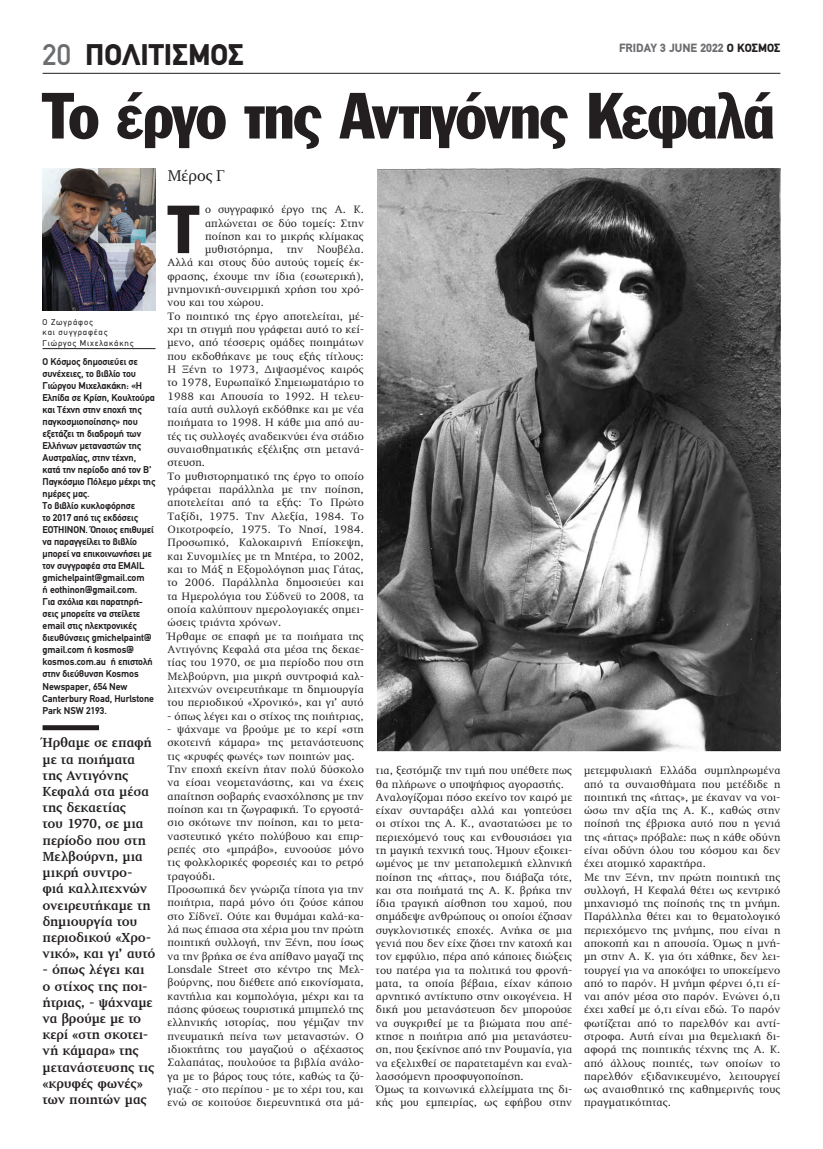
<style>
.page{position:relative;width:823px;height:1149px;background:#fff}
.page>*{position:absolute;margin:0;border:0;box-sizing:border-box;transform-origin:0 0}
.t1{font:66.6px "Franklin Gothic Greek Cond";color:#231f20}
.t2{font:64px "Franklin Gothic Greek Cond";letter-spacing:-.025em;color:#231f20;scale:1.05 1}
.t3{font:900 30px "PF Din Text";color:#231f20}
.t4{font:16px "PF Diplomat";color:#231f20}
.t5{font:700 13.5px/16.2px "PF Diplomat";letter-spacing:-.015em;color:#231f20}
.t6{font:900 12px "PF Din Text";color:#6c6d70}
.t7{font:11px/13.3px "PF Diplomat";letter-spacing:.01em;color:#231f20}
.t8{font:700 10px/12px "PF Din Text";letter-spacing:-.01em;color:#231f20}
.t9{font:8.5px/10.2px "PF Din Text";letter-spacing:.1em;color:#231f20}
.s1{font-weight:500;color:#6c6d70}
.s2{color:#231f20}
</style>
<div class="page">
<hr style="left:43px;top:73px;width:737px;height:1px;background:#231f20">
<div style="left:43px;top:725px;width:56px;height:5px;background:#231f20"></div>
<hr style="left:43px;top:348px;width:112px;height:1px;background:#231f20">
<img style="left:43px;top:169px;width:112px;height:141px">
<img style="left:377px;top:169px;width:403px;height:581px">
<h3 class="t3" style="left:43px;top:37px;width:203px"><span class="s1">20</span> ΠΟΛΙΤΙΣΜΟΣ</h3>
<p class="t6" style="left:618px;top:40px;width:163px">FRIDAY 3 JUNE 2022 <span class="s2">Ο ΚΟΣΜΟΣ</span></p>
<h2 class="t2" style="left:43px;top:79px;width:698px">Το έργο της Αντιγόνης Κεφαλά</h2>
<h3 class="t4" style="left:167px;top:167px;width:58px">Μέρος Γ</h3>
<h1 class="t1" style="left:168px;top:191px;width:32px">Τ</h1>
<p class="t7" style="left:205px;top:203px;width:160px;text-align:justify">ο συγγραφικό έργο της Α. Κ. απλώνεται σε δύο τομείς: Στην ποίηση και το μικρής κλίμακας μυθιστόρημα,</p>
<p class="t7" style="left:167px;top:243px;width:198px;text-indent:149px">Νουβέλα.<br>Αλλά και στους δύο αυτούς τομείς έκ&shy;φρασης, έχουμε την ίδια (εσωτερική), μνημονική-συνειρμική χρήση του χρό&shy;νου και του χώρου.<br>Το ποιητικό της έργο αποτελείται, μέ&shy;χρι τη στιγμή που γράφεται αυτό το κεί&shy;μενο, από τέσσερις ομάδες ποιημάτων που εκδοθήκανε με τους εξής τίτλους:<br>Η Ξένη το 1973, Διψασμένος καιρός το 1978, Ευρωπαϊκό Σημειωματάριο το 1988 και Απουσία το 1992. Η τελευ&shy;ταία αυτή συλλογή εκδόθηκε και με νέα ποιήματα το 1998. Η κάθε μια από αυ&shy;τές τις συλλογές αναδεικνύει ένα στάδιο συναισθηματικής εξέλιξης στη μετανά&shy;στευση.<br>Το μυθιστορηματικό της έργο το οποίο γράφεται παράλληλα με την ποίηση, αποτελείται από τα εξής: Το Πρώτο Ταξίδι, 1975. Την Αλεξία, 1984. Το Οικοτροφείο, 1975. Το Νησί, 1984.<br>Προσωπικό, Καλοκαιρινή Επίσκεψη, και Συνομιλίες με τη Μητέρα, το 2002, και το Μάξ η Εξομολόγηση μιας Γάτας, το 2006. Παράλληλα δημοσιεύει και τα Ημερολόγια του Σύδνεϋ το 2008, τα οποία καλύπτουν ημερολογιακές σημει&shy;ώσεις τριάντα χρόνων.<br>Ήρθαμε σε επαφή με τα ποιήματα της Αντιγόνης Κεφαλά στα μέσα της δεκαε&shy;τίας του 1970, σε μια περίοδο που στη Μελβούρνη, μια μικρή συντροφιά καλ&shy;λιτεχνών ονειρευτήκαμε τη δημιουργία του περιοδικού «Χρονικό», και γι’ αυτό</p>
<p class="t7" style="left:167px;top:709px;width:198px">- όπως λέγει και ο στίχος της ποιήτριας,</p>
<p class="t7" style="left:167px;top:722px;width:198px">- ψάχναμε να βρούμε με το κερί «στη σκοτεινή κάμαρα» της μετανάστευσης τις «κρυφές φωνές» των ποιητών μας.<br>Την εποχή εκείνη ήταν πολύ δύσκολο να είσαι νεομετανάστης, και να έχεις απαίτηση σοβαρής ενασχόλησης με την ποίηση και τη ζωγραφική. Το εργοστά&shy;σιο σκότωνε την ποίηση, και το μετα&shy;ναστευτικό γκέτο πολύβουο και επιρ&shy;ρεπές στο «μπράβο», ευνοούσε μόνο τις φολκλορικές φορεσιές και το ρετρό τραγούδι.<br>Προσωπικά δεν γνώριζα τίποτα για την ποιήτρια, παρά μόνο ότι ζούσε κάπου στο Σίδνεϊ. Ούτε και θυμάμαι καλά-κα&shy;λά πως έπιασα στα χέρια μου την πρώτη ποιητική συλλογή, την Ξένη, που ίσως να την βρήκα σε ένα απίθανο μαγαζί της Lonsdale Street στο κέντρο της Μελ&shy;βούρνης, που διέθετε από εικονίσματα, καντήλια και κομπολόγια, μέχρι και τα πάσης φύσεως τουριστικά μπιμπελό της ελληνικής ιστορίας, που γέμιζαν την πνευματική πείνα των μεταναστών. Ο ιδιοκτήτης του μαγαζιού ο αξέχαστος Σαλαπάτας, πουλούσε τα βιβλία ανάλο&shy;γα με το βάρος τους τότε, καθώς τα ζύ&shy;γιαζε - στο περίπου - με το χέρι του, και ενώ σε κοιτούσε διερευνητικά στα μά-</p>
<p class="t7" style="left:287px;top:243px;width:18px">την</p>
<p class="t9" style="left:43px;top:317px;width:92px">O Ζωγράφος<br>και συγγραφέας<br>Γιώργος Μιχελακάκης</p>
<p class="t8" style="left:43px;top:355px;width:114px">Ο Κόσμος δημοσιεύει σε συνέχειες, το βιβλίο του<br>Γιώργου Μιχελακάκη: «Η<br>Ελπίδα σε Κρίση, Κουλτούρα και Τέχνη στην εποχή της παγκοσμιοποίησης» που εξετάζει τη διαδρομή των<br>Ελλήνων μεταναστών της<br>Αυστραλίας, στην τέχνη, κατά την περίοδο από τον Β’<br>Παγκόσμιο Πόλεμο μέχρι της ημέρες μας.<br>Το βιβλίο κυκλοφόρησε<br>το 2017 από τις εκδόσεις<br>EOTHINON. Όποιος επιθυμεί να παραγγείλει το βιβλίο μπορεί να επικοινωνήσει με τον συγγραφέα στα EMAIL gmichelpaint@gmail.com<br>ή eothinon@gmail.com.<br>Για σχόλια και παρατηρή&shy;σεις μπορείτε να στείλετε email στις ηλεκτρονικές διευθύνσεις gmichelpaint@ gmail.com ή kosmos@ kosmos.com.au ή επιστολή στην διεύθυνση Kosmos<br>Newspaper, 654 New<br>Canterbury Road, Hurlstone<br>Park NSW 2193.</p>
<p class="t5" style="left:43px;top:734px;width:114px">Ήρθαμε σε επαφή με τα ποιήματα της Αντιγόνης<br>Κεφαλά στα μέσα της δεκαετίας<br>του 1970, σε μια περίοδο που στη<br>Μελβούρνη, μια μικρή συντρο&shy;φιά καλλιτεχνών ονειρευτήκαμε τη δημιουργία του περιοδικού «Χρο&shy;νικό», και γι’ αυτό</p>
<p class="t5" style="left:43px;top:961px;width:113px">- όπως λέγει και ο στίχος της ποι&shy;ήτριας, - ψάχναμε να βρούμε με το κερί «στη σκοτει&shy;νή κάμαρα» της μετανάστευσης τις «κρυφές φωνές» των ποιητών μας</p>
<p class="t7" style="left:375px;top:764px;width:198px">τια, ξεστόμιζε την τιμή που υπέθετε πως θα πλήρωνε ο υποψήφιος αγοραστής.<br>Αναλογίζομαι πόσο εκείνο τον καιρό με είχαν συνταράξει αλλά και γοητεύσει οι στίχοι της Α. Κ., αναστατώσει με το περιεχόμενό τους και ενθουσιάσει για τη μαγική τεχνική τους. Ήμουν εξοικει&shy;ωμένος με την μεταπολεμική ελληνική ποίηση της «ήττας», που διάβαζα τότε, και στα ποιήματά της Α. Κ. βρήκα την ίδια τραγική αίσθηση του χαμού, που σημάδεψε ανθρώπους οι οποίοι έζησαν συγκλονιστικές εποχές. Ανήκα σε μια γενιά που δεν είχε ζήσει την κατοχή και τον εμφύλιο, πέρα από κάποιες διώξεις του πατέρα για τα πολιτικά του φρονή&shy;ματα, τα οποία βέβαια, είχαν κάποιο αρνητικό αντίκτυπο στην οικογένεια. Η δική μου μετανάστευση δεν μπορούσε να συγκριθεί με τα βιώματα που απέ&shy;κτησε η ποιήτρια από μια μετανάστευ&shy;ση, που ξεκίνησε από την Ρουμανία, για να εξελιχθεί σε παρατεταμένη και εναλ&shy;λασσόμενη προσφυγοποίηση.<br>Όμως τα κοινωνικά ελλείμματα της δι&shy;κής μου εμπειρίας, ως εφήβου στην</p>
<p class="t7" style="left:583px;top:764px;width:198px">μετεμφυλιακή Ελλάδα συμπληρωμένα από τα συναισθήματα που μετέδιδε η ποιητική της «ήττας», με έκαναν να νοι&shy;ώσω την αξία της Α. Κ., καθώς στην ποίησή της έβρισκα αυτό που η γενιά της «ήττας» πρόβαλε: πως η κάθε οδύνη είναι οδύνη όλου του κόσμου και δεν έχει ατομικό χαρακτήρα.<br>Με την Ξένη, την πρώτη ποιητική της συλλογή, Η Κεφαλά θέτει ως κεντρικό μηχανισμό της ποίησής της τη μνήμη.<br>Παράλληλα θέτει και το θεματολογικό περιεχόμενο της μνήμης, που είναι η αποκοπή και η απουσία. Όμως η μνή&shy;μη στην Α. Κ. για ότι χάθηκε, δεν λει&shy;τουργεί για να αποκόψει το υποκείμενο από το παρόν. Η μνήμη φέρνει ό,τι εί&shy;ναι απόν μέσα στο παρόν. Ενώνει ό,τι έχει χαθεί με ό,τι είναι εδώ. Το παρόν φωτίζεται από το παρελθόν και αντί&shy;στροφα. Αυτή είναι μια θεμελιακή δι&shy;αφορά της ποιητικής τέχνης της Α. Κ. από άλλους ποιητές, των οποίων το παρελθόν εξιδανικευμένο, λειτουργεί ως αναισθητικό της καθημερινής τους πραγματικότητας.</p>
</div>
